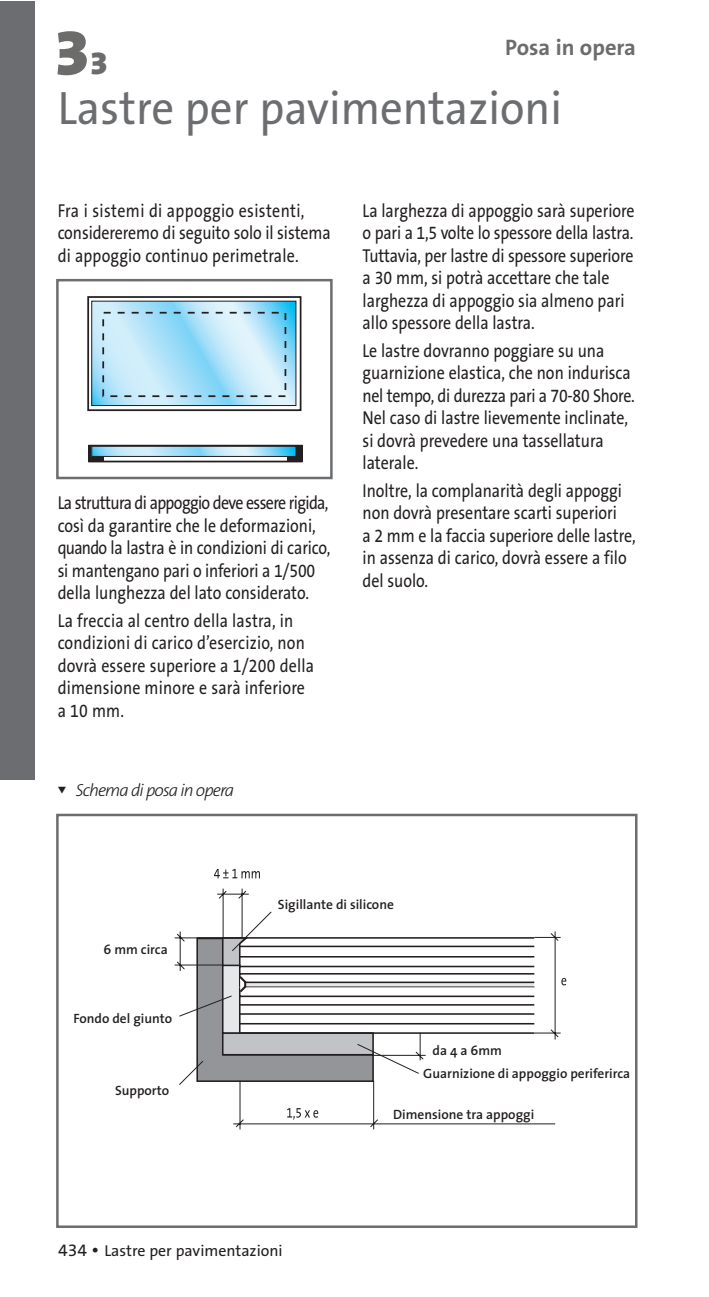
<style>
.page{position:relative;width:709px;height:1297px;background:#fff}
.page>*{position:absolute;margin:0;border:0;box-sizing:border-box;transform-origin:0 0}
.t1{font:900 65px "The Sans B9";color:#6c6d6b}
.t2{font:47.25px "The Sans B5 Plain";color:#6c6d70;scale:.95 1}
.t3{font:700 22.5px "The Sans B7";color:#6c6d6b}
.t4{font:18.75px/22.5px "The Sans B5 Plain";color:#231f20;scale:.85 1}
.t5{font:italic 300 17.5px "The Sans B3";letter-spacing:-.055em;color:#231f20}
.t6{font:15.75px "The Sans B5 Plain";color:#231f20}
.t7{font:600 13.5px "The Sans";color:#231f20}
.s1{font-size:32.5px}
.s2{font-size:17.5px}
.s3{font-size:19.75px}
</style>
<div class="page">
<svg style="left:214px;top:869px;width:46px;height:9px"></svg>
<svg style="left:561px;top:978px;width:5px;height:7px"></svg>
<svg style="left:174px;top:888px;width:387px;height:241px"></svg>
<svg style="left:287px;top:1108px;width:31px;height:12px"></svg>
<svg style="left:179px;top:936px;width:357px;height:149px"></svg>
<div style="left:56px;top:814px;width:581px;height:414px;border:2px solid #6c6d70"></div>
<svg style="left:93px;top:303px;width:201px;height:101px;background:#b0dff4"></svg>
<div style="left:91px;top:301px;width:205px;height:105px;border:1px solid #231f20"></div>
<div style="left:87px;top:296px;width:214px;height:115px;border:2px solid #231f20"></div>
<div style="left:88px;top:445px;width:15px;height:16px;background:#231f20"></div>
<div style="left:287px;top:445px;width:15px;height:16px;background:#231f20"></div>
<hr style="left:88px;top:461px;width:214px;height:1px;background:#231f20">
<hr style="left:88px;top:445px;width:214px;height:1px;background:#231f20">
<svg style="left:93px;top:448px;width:201px;height:7px"></svg>
<div style="left:91px;top:446px;width:205px;height:11px;border:1px solid #231f20"></div>
<div style="left:56px;top:279px;width:276px;height:200px;border:2px solid #6c6d70"></div>
<div style="left:0;top:2px;width:35px;height:778px;background:#6c6d70"></div>
<h1 class="t1" style="left:54px;top:28px;width:55px">3<span class="s1">3</span></h1>
<p class="t3" style="left:505px;top:39px;width:132px">Posa in opera</p>
<h2 class="t2" style="left:58px;top:91px;width:532px">Lastre per pavimentazioni</h2>
<p class="t4" style="left:58px;top:201px;width:323px">Fra i sistemi di appoggio esistenti, considereremo di seguito solo il sistema di appoggio continuo perimetrale.</p>
<p class="t4" style="left:58px;top:494px;width:322px">La struttura di appoggio deve essere rigida, così da garantire che le deformazioni, quando la lastra è in condizioni di carico, si mantengano pari o inferiori a 1/500 della lunghezza del lato considerato.</p>
<p class="t4" style="left:58px;top:611px;width:303px">La freccia al centro della lastra, in condizioni di carico d’esercizio, non dovrà essere superiore a 1/200 della dimensione minore e sarà inferiore a 10 mm.</p>
<p class="t5" style="left:56px;top:784px;width:179px">▼ Schema di posa in opera</p>
<p class="t4" style="left:362px;top:201px;width:322px">La larghezza di appoggio sarà superiore o pari a 1,5 volte lo spessore della lastra.<br>Tuttavia, per lastre di spessore superiore a 30 mm, si potrà accettare che tale larghezza di appoggio sia almeno pari allo spessore della lastra.</p>
<p class="t4" style="left:362px;top:341px;width:322px">Le lastre dovranno poggiare su una guarnizione elastica, che non indurisca nel tempo, di durezza pari a 70-80 Shore.<br>Nel caso di lastre lievemente inclinate, si dovrà prevedere una tassellatura laterale.</p>
<p class="t4" style="left:362px;top:481px;width:323px">Inoltre, la complanarità degli appoggi non dovrà presentare scarti superiori<br>a 2 mm e la faccia superiore delle lastre, in assenza di carico, dovrà essere a filo del suolo.</p>
<p class="t7" style="left:104px;top:944px;width:66px">6 mm circa</p>
<p class="t7" style="left:73px;top:1014px;width:100px">Fondo del giunto</p>
<p class="t7" style="left:115px;top:1085px;width:56px">Supporto</p>
<p class="t7" style="left:278px;top:900px;width:117px">Sigillante di silicone</p>
<p class="t7" style="left:432px;top:1045px;width:71px">da 4 a 6mm</p>
<p class="t7" style="left:423px;top:1069px;width:209px">Guarnizione di appoggio periferirca</p>
<p class="t7" style="left:393px;top:1109px;width:142px">Dimensione tra appoggi</p>
<p class="t6" style="left:58px;top:1245px;width:226px"><span class="s2">434</span> <span class="s3">•</span> Lastre per pavimentazioni</p>
</div>
